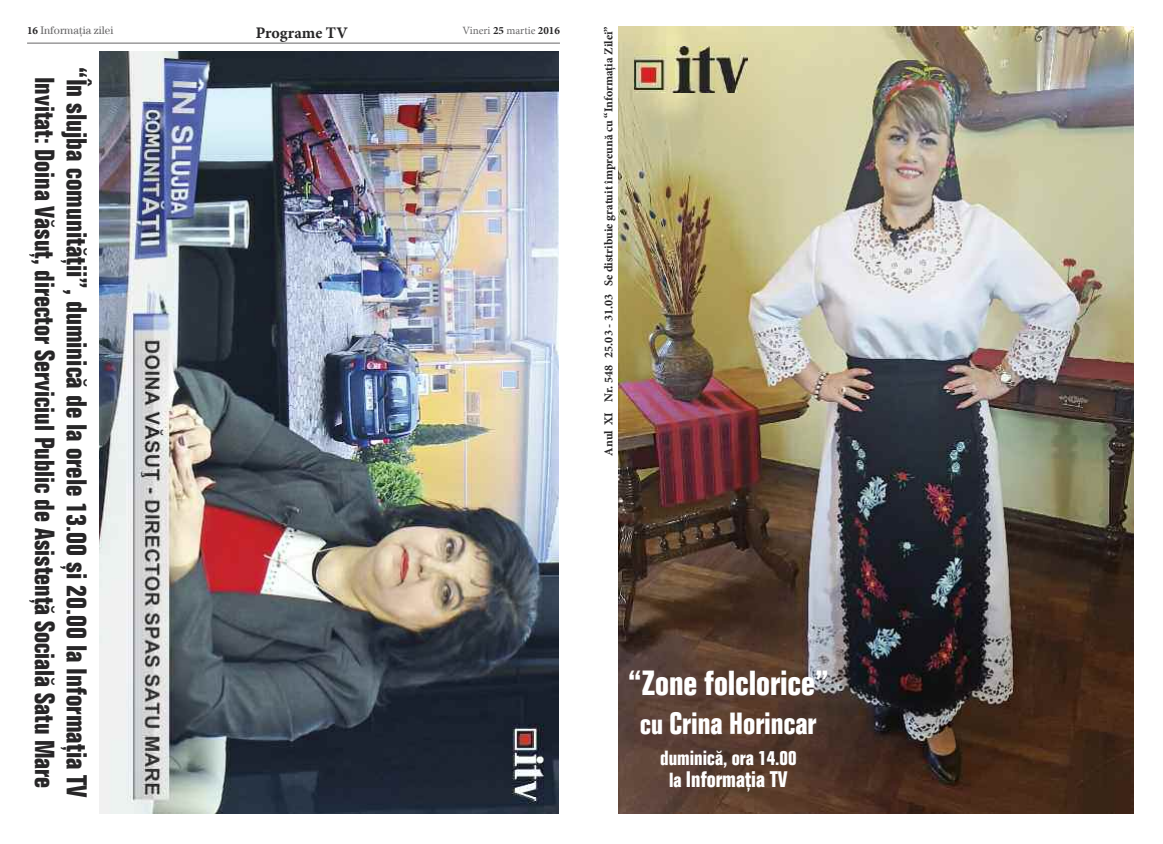
<style>
.page{position:relative;width:1163px;height:844px;background:#fff}
.page>*{position:absolute;margin:0;border:0;box-sizing:border-box;transform-origin:0 0}
.t1{font:condensed 34px "IZ BC Folio";color:#fff}
.t2{font:condensed 30px "IZ BC Folio";color:#fff}
.t3{font:condensed 28px "IZ BC Folio";color:#272627}
.t4{font:condensed 27px "IZ BC Folio";color:#272627}
.t5{font:condensed 22px "IZ BC Folio";color:#fff}
.t6{font:condensed 20px "IZ BC Folio";color:#fff}
.t7{font:16px "IZ Minion Pro Bold";letter-spacing:.005em;color:#272627}
.t8{font:12px "IZ Minion Pro Bold";color:#272627}
.t9{font:11px "IZ Minion Pro Regular";color:#686768}
.t10{font:11px "IZ Century Std Book";color:#686768}
.s1{font-family:"IZ Minion Pro Bold";color:#272627}
.s2{font-size:28px}
.s3{font-size:20px}
</style>
<div class="page">
<hr style="left:27px;top:43px;width:533px;height:1px;background:#686768">
<img style="left:618px;top:27px;width:515px;height:786px">
<img style="left:634px;top:47px;width:113px;height:46px">
<img style="left:99px;top:51px;width:460px;height:762px">
<p class="t10" style="left:27px;top:27px;width:88px"><span class="s1">16</span> Informa\ia zilei</p>
<h3 class="t7" style="left:256px;top:26px;width:94px">Programe TV</h3>
<p class="t9" style="left:462px;top:26px;width:99px">vineri <span class="s1">25</span> martie <span class="s1">2016</span></p>
<p class="t8" style="left:603px;top:455px;width:430px;rotate:-90deg">Anul XI Nr. 548 25.03 - 31.03 Se distribuie gratuit `mpreun[ cu “Informa\ia Zilei”</p>
<h3 class="t3" style="left:87px;top:67px;width:732px;rotate:90deg">“~n slujba comunit[\ii”, duminic[ de la orele 13.00 ;i 20.00 la Informa\ia TV</h3>
<h3 class="t4" style="left:55px;top:77px;width:713px;rotate:90deg">Invitat&lt; Doina V[su\, director Serviciul Public de Asisten\[ Social[ Satu Mare</h3>
<h1 class="t1" style="left:628px;top:670px;width:202px">“Zone folclorice”</h1>
<h2 class="t2" style="left:640px;top:712px;width:178px"><span class="s2">cu</span> Crina Horincar</h2>
<h3 class="t6" style="left:660px;top:750px;width:138px">duminic[, ora 14.00</h3>
<h3 class="t5" style="left:669px;top:770px;width:120px"><span class="s3">la</span> Informa\ia TV</h3>
</div>
